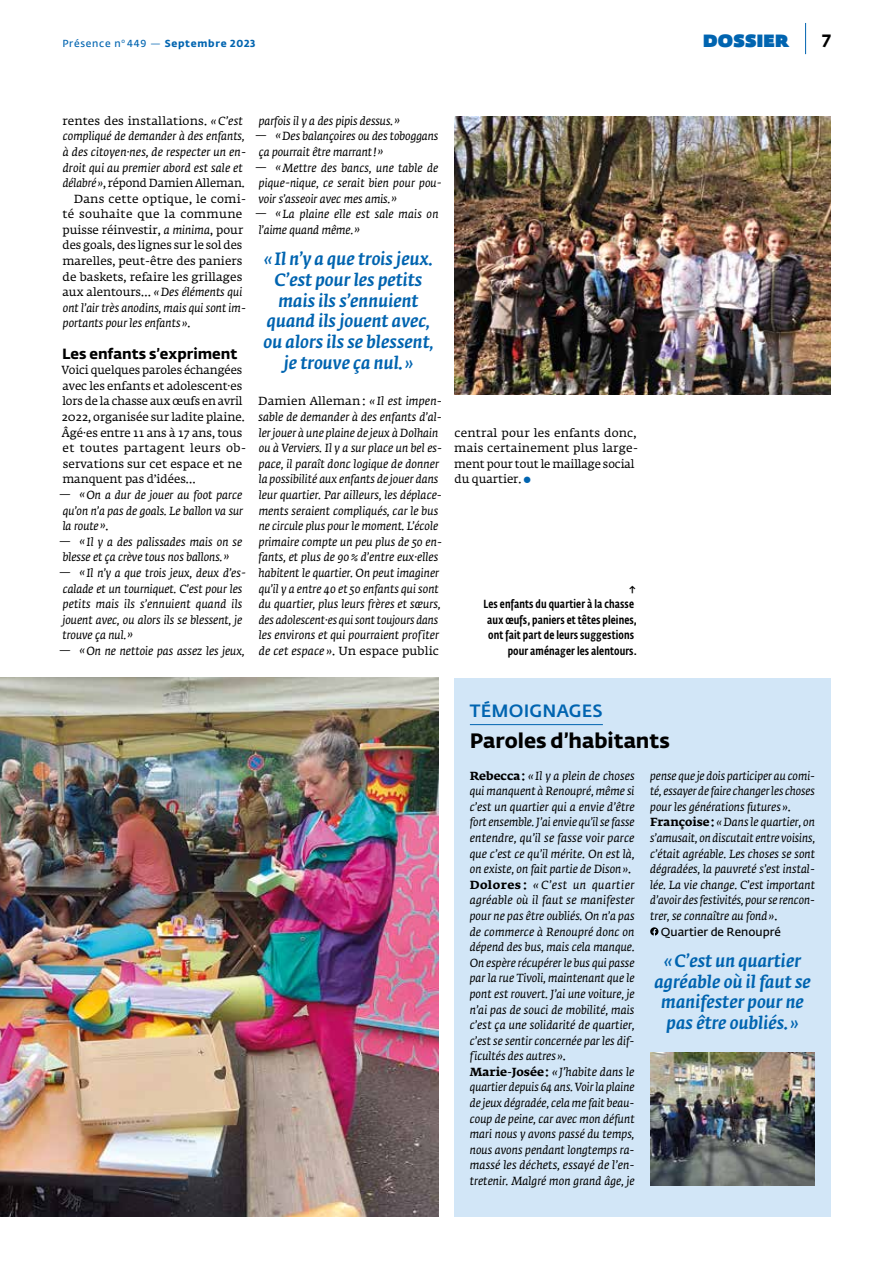
<style>
.page{position:relative;width:893px;height:1263px;background:#fff}
.page>*{position:absolute;margin:0;border:0;box-sizing:border-box;transform-origin:0 0}
.t1{font:700 20.7px "Fedra Sans Std";color:#000}
.t2{font:italic 500 17.7px/20.9px "Fedra Serif A Std";color:#0064b0;text-align:center}
.t3{font:500 17.7px "Fedra Sans Alt Std";letter-spacing:.01em;color:#0064b0}
.t4{font:900 17.7px "Fedra Sans Dis Std";letter-spacing:.05em;color:#0064b0}
.t5{font:700 17.7px "Fedra Sans Std";color:#000}
.t6{font:700 14.7px "Fedra Sans Std";color:#000}
.t7{font:italic 11.7px/15.6px "Fedra Serif A Std";color:#000}
.t8{font:11.7px/15.6px "Fedra Serif A Std";color:#000}
.t9{font:500 11.7px/15.6px "Fedra Sans Cond Std";letter-spacing:.01em;color:#000;text-align:right}
.t10{font:11.7px "Fedra Serif A Std";letter-spacing:.02em;color:#000}
.t11{font:11.7px "Fedra Serif A Std";letter-spacing:.03em;color:#000}
.t12{font:600 11.7px "Fedra Sans Std";color:#000}
.t13{font:700 10.2px "Fedra Sans Std";letter-spacing:.07em;color:#0064b0}
.s1{font-weight:600}
.s2{font-family:"Fedra Serif A Std";font-weight:400}
.s3{font-style:italic}
.s4{font-style:normal}
.s5{color:#0064b0}
.s6{font-weight:700;font-style:normal}
</style>
<div class="page">
<img style="left:0;top:678px;width:439px;height:538px">
<img style="left:454px;top:116px;width:377px;height:278px">
<div style="left:454px;top:678px;width:377px;height:538px;background:#d2e6f7"></div>
<hr style="left:470px;top:724px;width:133px;height:1px;background:#0064b0">
<svg style="left:650px;top:927px;width:8px;height:8px"></svg>
<img style="left:650px;top:1052px;width:165px;height:133px">
<hr style="left:805px;top:23px;width:1px;height:31px;background:#0064b0">
<p class="t13" style="left:62px;top:37px;width:195px"><span class="s1">Présence n</span><sup>o</sup> <span class="s1">449</span> <span class="s2">—</span> Septembre 2023</p>
<h2 class="t4" style="left:703px;top:25px;width:87px">DOSSIER</h2>
<h2 class="t5" style="left:822px;top:29px;width:10px">7</h2>
<p class="t8" style="left:62px;top:114px;width:182px">rentes des installations. <span class="s3">«C’est</span></p>
<p class="t7" style="left:63px;top:128px;width:183px">compliqué de demander à des enfants,</p>
<p class="t7" style="left:63px;top:144px;width:185px">à des citoyen·nes, de respecter un en-</p>
<p class="t7" style="left:63px;top:160px;width:182px">droit qui au premier abord est sale et</p>
<p class="t8" style="left:63px;top:176px;width:183px"><span class="s3">délabré»</span>, répond Damien Alleman.</p>
<p class="t10" style="left:74px;top:191px;width:174px">Dans cette optique, le comi-</p>
<p class="t11" style="left:62px;top:207px;width:182px">té souhaite que la commune</p>
<p class="t8" style="left:62px;top:223px;width:182px">puisse réinvestir, <span class="s3">a minima</span>, pour</p>
<p class="t8" style="left:63px;top:239px;width:181px">des goals, des lignes sur le sol des</p>
<p class="t8" style="left:62px;top:254px;width:181px">marelles, peut-être des paniers</p>
<p class="t8" style="left:63px;top:270px;width:181px">de baskets, refaire les grillages</p>
<p class="t7" style="left:62px;top:284px;width:181px"><span class="s4">aux alentours…</span> «Des éléments qui</p>
<p class="t7" style="left:63px;top:300px;width:185px">ont l’air très anodins, mais qui sont im-</p>
<p class="t7" style="left:63px;top:316px;width:129px">portants pour les enfants »<span class="s4">.</span></p>
<p class="t6" style="left:62px;top:344px;width:177px">Les enfants s’expriment</p>
<p class="t8" style="left:62px;top:363px;width:186px">Voici quelques paroles échangées avec les enfants et adolescent·es lors de la chasse aux œufs en avril<br>2022, organisée sur ladite plaine.<br>Âgé·es entre 11 ans à 17 ans, tous et toutes partagent leurs ob&shy;servations sur cet espace et ne manquent pas d’idées…</p>
<p class="t7" style="left:63px;top:487px;width:182px;text-align:justify;text-indent:-4px"><span class="s4">—</span> «On a dur de jouer au foot parce qu’on n’a pas de goals. Le ballon va sur la route»<span class="s4">.</span></p>
<p class="t7" style="left:63px;top:534px;width:181px;text-indent:-4px"><span class="s4">—</span> « Il y a des palissades mais on se blesse et ça crève tous nos ballons.»</p>
<p class="t7" style="left:63px;top:565px;width:185px;text-indent:-4px"><span class="s4">—</span> « Il n’y a que trois jeux, deux d’es&shy;calade et un tourniquet. C’est pour les petits mais ils s’ennuient quand ils jouent avec, ou alors ils se blessent, je trouve ça nul.»</p>
<p class="t7" style="left:59px;top:643px;width:187px"><span class="s4">—</span> «On ne nettoie pas assez les jeux,</p>
<p class="t7" style="left:259px;top:113px;width:142px">parfois il y a des pipis dessus.»</p>
<p class="t7" style="left:259px;top:128px;width:181px;text-indent:-4px"><span class="s4">—</span> «Des balançoires ou des toboggans ça pourrait être marrant!»</p>
<p class="t7" style="left:259px;top:160px;width:185px;text-indent:-4px"><span class="s4">—</span> «Mettre des bancs, une table de pique-nique, ce serait bien pour pou&shy;voir s’asseoir avec mes amis.»</p>
<p class="t7" style="left:259px;top:206px;width:181px;text-indent:-4px"><span class="s4">—</span> « La plaine elle est sale mais on l’aime quand même.»</p>
<h2 class="t2" style="left:263px;top:249px;width:172px">« Il n’y a que trois jeux.<br>C’est pour les petits mais ils s’ennuient quand ils jouent avec, ou alors ils se blessent, je trouve ça nul. »</h2>
<p class="t7" style="left:258px;top:394px;width:185px"><span class="s4">Damien Alleman:</span> « Il est impen&shy;sable de demander à des enfants d’al&shy;ler jouer à une plaine de jeux à Dolhain ou à Verviers. Il y a sur place un bel es&shy;pace, il paraît donc logique de donner la possibilité aux enfants de jouer dans leur quartier. Par ailleurs, les déplace&shy;ments seraient compliqués, car le bus ne circule plus pour le moment. L’école primaire compte un peu plus de 50 en&shy;fants, et plus de 90% d’entre eux·elles habitent le quartier. On peut imaginer qu’il y a entre 40 et 50 enfants qui sont du quartier, plus leurs frères et sœurs, des adolescent·es qui sont toujours dans les environs et qui pourraient profiter de cet espace »<span class="s4">. Un espace public</span></p>
<p class="t8" style="left:454px;top:426px;width:185px">central pour les enfants donc, mais certainement plus large&shy;ment pour tout le maillage social du quartier.<span class="s5">●</span></p>
<p class="t12" style="left:628px;top:581px;width:10px">↑</p>
<p class="t9" style="left:484px;top:596px;width:155px">Les enfants du quartier à la chasse aux œufs, paniers et têtes pleines, ont fait part de leurs suggestions pour aménager les alentours.</p>
<h2 class="t3" style="left:470px;top:700px;width:134px">TÉMOIGNAGES</h2>
<h1 class="t1" style="left:470px;top:728px;width:202px">Paroles d’habitants</h1>
<p class="t7" style="left:470px;top:768px;width:166px"><span class="s6">Rebecca:</span> « Il y a plein de choses qui manquent à Renoupré, même si c’est un quartier qui a envie d’être fort ensemble. J’ai envie qu’il se fasse entendre, qu’il se fasse voir parce que c’est ce qu’il mérite. On est là, on existe, on fait partie de Dison»<span class="s4">.<br></span><span class="s6">Dolores :</span> « C’est un quartier agréable où il faut se manifester pour ne pas être oubliés. On n’a pas de commerce à Renoupré donc on dépend des bus, mais cela manque.<br>On espère récupérer le bus qui passe par la rue Tivoli, maintenant que le pont est rouvert. J’ai une voiture, je n’ai pas de souci de mobilité, mais c’est ça une solidarité de quartier, c’est se sentir concernée par les dif&shy;ficultés des autres »<span class="s4">.<br></span><span class="s6">Marie-Josée:</span> « J’habite dans le quartier depuis 64 ans. Voir la plaine de jeux dégradée, cela me fait beau&shy;coup de peine, car avec mon défunt mari nous y avons passé du temps, nous avons pendant longtemps ra&shy;massé les déchets, essayé de l’en&shy;tretenir. Malgré mon grand âge, je</p>
<p class="t7" style="left:650px;top:768px;width:166px">pense que je dois participer au comi&shy;té, essayer de faire changer les choses pour les générations futures »<span class="s4">.<br></span><span class="s6">Françoise:</span> «Dans le quartier, on s’amusait, on discutait entre voisins, c’était agréable. Les choses se sont dégradées, la pauvreté s’est instal&shy;lée. La vie change. C’est important d’avoir des festivités, pour se rencon&shy;trer, se connaître au fond»<span class="s4">.</span></p>
<p class="t12" style="left:661px;top:924px;width:122px">Quartier de Renoupré</p>
<h2 class="t2" style="left:654px;top:950px;width:158px">«C’est un quartier agréable où il faut se manifester pour ne pas être oubliés. »</h2>
</div>
